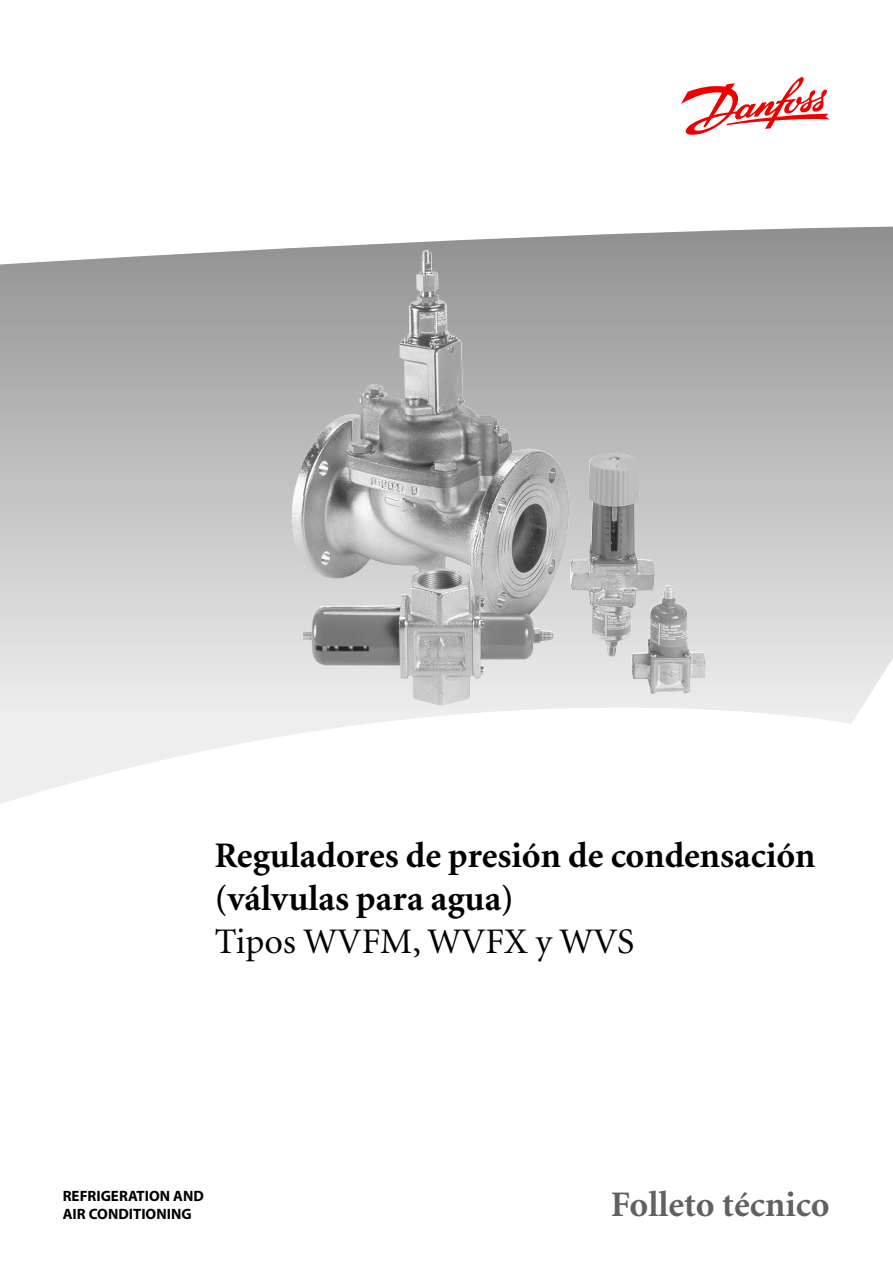
<style>
.page{position:relative;width:893px;height:1263px;background:#fff}
.page>*{position:absolute;margin:0;border:0;box-sizing:border-box;transform-origin:0 0}
.t1{font:700 36px/43.2px "Minion";color:#000}
.t2{font:36px "Minion";color:#000}
.t3{font:700 36px "Minion";color:#626160}
.t4{font:700 15px/18px "Myriad";color:#000}
</style>
<div class="page">
<svg style="left:0;top:227px;width:892px;height:577px"></svg>
<img style="left:284px;top:249px;width:421px;height:456px">
<svg style="left:681px;top:77px;width:148px;height:58px"></svg>
<p class="t1" style="left:215px;top:837px;width:602px">Reguladores de presión de condensación (válvulas para agua)</p>
<p class="t2" style="left:215px;top:928px;width:421px">Tipos WVFM, WVFX y WVS</p>
<p class="t4" style="left:63px;top:1188px;width:142px">REFRIGERATION AND<br>AIR CONDITIONING</p>
<p class="t3" style="left:611px;top:1190px;width:220px">Folleto técnico</p>
</div>
